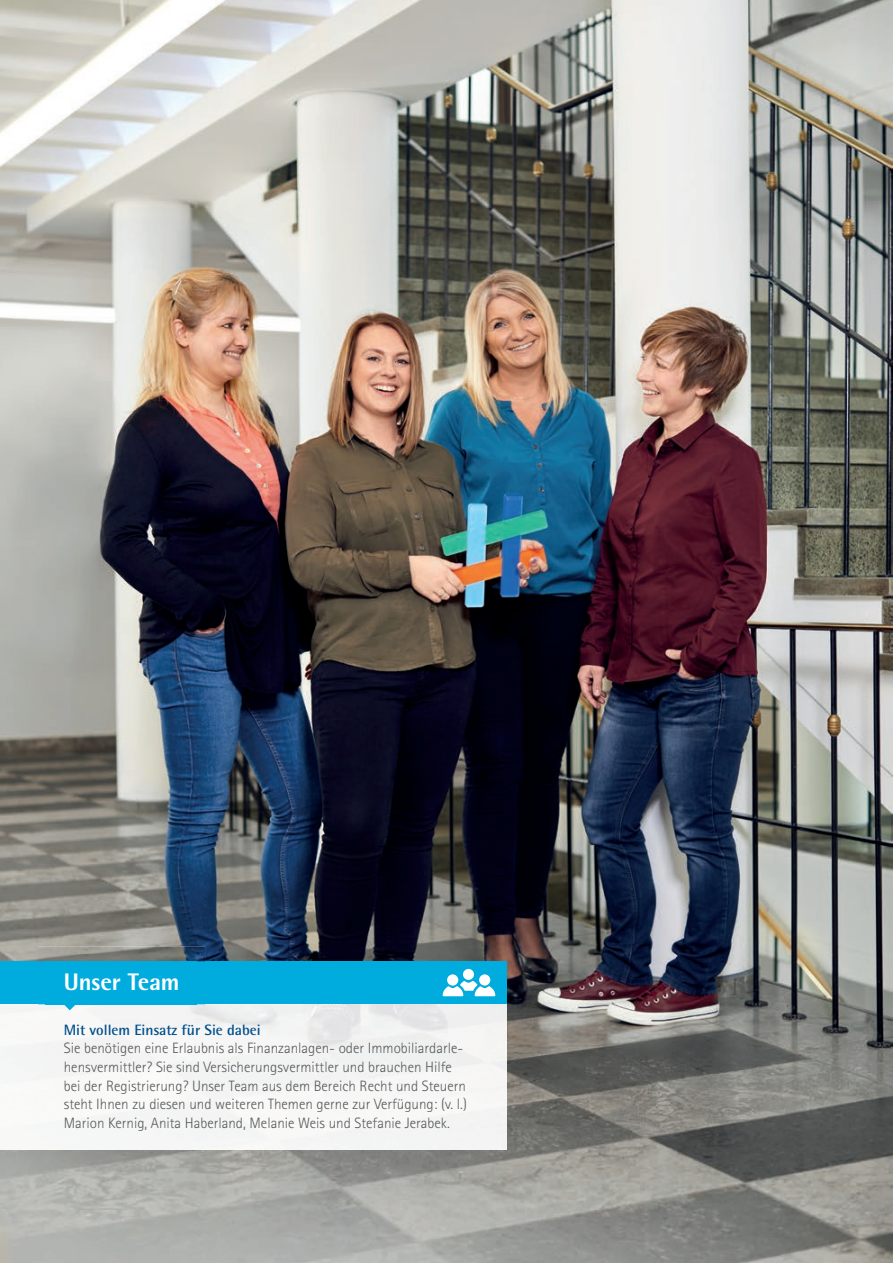
<style>
.page{position:relative;width:893px;height:1263px;background:#fff}
.page>*{position:absolute;margin:0;border:0;box-sizing:border-box;transform-origin:0 0}
.t1{font:800 24px "Rotis Semi Sans Pro";letter-spacing:-.01em;color:#fff}
.t2{font:300 15px/18.6px "Rotis Sans Serif Pro";color:#57585a}
.t3{font:700 15px "Rotis Semi Sans";color:#004f8c}
</style>
<div class="page">
<img style="left:0;top:0;width:893px;height:1263px">
<div style="left:0;top:1004px;width:507px;height:146px;background:#f4f5f4"></div>
<div style="left:0;top:961px;width:507px;height:43px;background:#00acdd"></div>
<img style="left:38px;top:946px;width:167px;height:71px">
<img style="left:46px;top:955px;width:151px;height:55px">
<svg style="left:64px;top:1004px;width:12px;height:6px"></svg>
<svg style="left:442px;top:969px;width:54px;height:28px"></svg>
<h1 class="t1" style="left:64px;top:967px;width:117px">Unser Team</h1>
<p class="t3" style="left:64px;top:1020px;width:198px">Mit vollem Einsatz für Sie dabei</p>
<p class="t2" style="left:64px;top:1039px;width:405px">Sie benötigen eine Erlaubnis als Finanzanlagen- oder Immobiliardarle&shy;hensvermittler? Sie sind Versicherungsvermittler und brauchen hilfe bei der registrierung? Unser team aus dem Bereich recht und Steuern steht Ihnen zu diesen und weiteren themen gerne zur Verfügung: (v. l.)<br>Marion Kernig, anita haberland, Melanie Weis und Stefanie Jerabek.</p>
</div>
